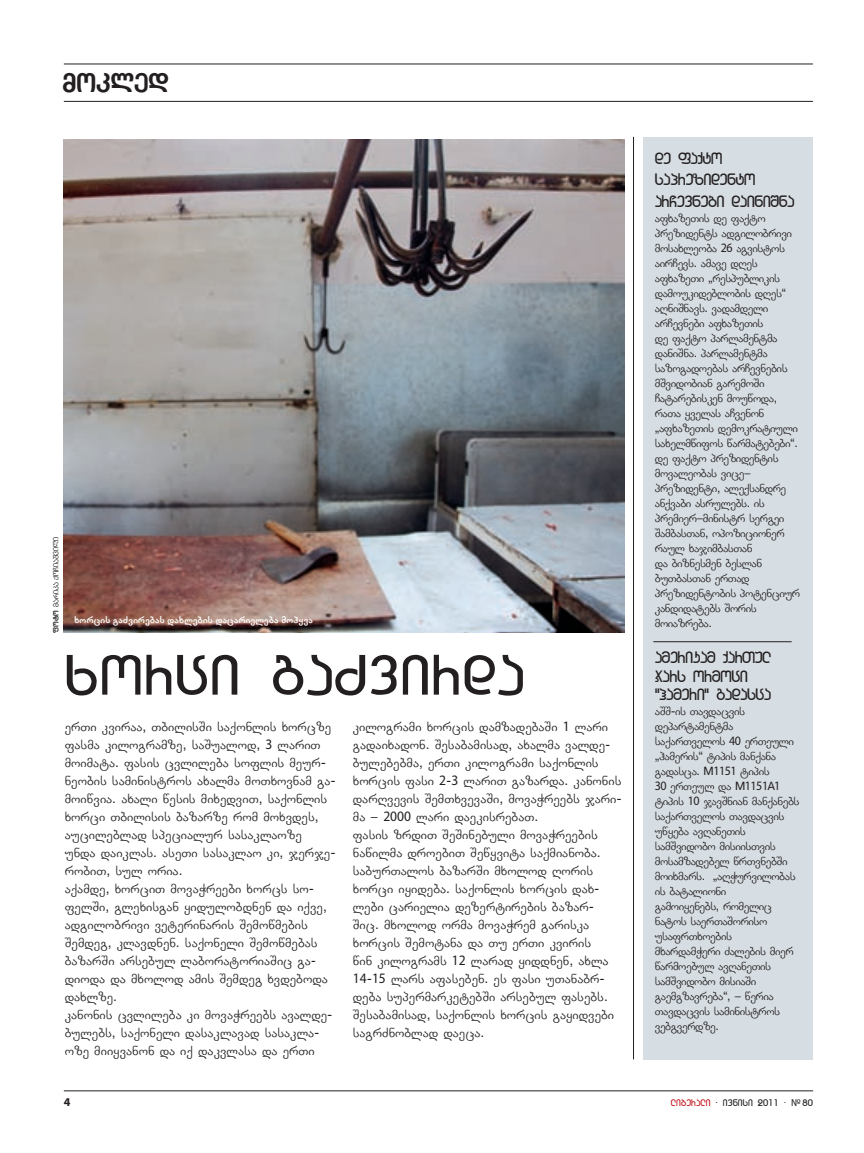
<style>
.page{position:relative;width:864px;height:1153px;background:#fff}
.page>*{position:absolute;margin:0;border:0;box-sizing:border-box;transform-origin:0 0}
.t1{font:60.75px "Bauhaus Mtavruli Thin A";color:#231f20;scale:1.11 1}
.t2{font:700 27px "A Kolkhety M";letter-spacing:-.01em;color:#231f20}
.t3{font:18px/21.6px "Bauhaus Mtavruli Thin A";letter-spacing:-.04em;color:#231f20}
.t4{font:13.5px/18px "A Kolkhety N";color:#231f20}
.t5{font:12px/15px "A Kolkhety N";letter-spacing:-.04em;color:#231f20}
.t6{font:700 12px "Myriad Pro";color:#231f20}
.t7{font:10.5px "Bauhaus Mtavruli Thin A";color:#231f20}
.t8{font:700 9.75px "A Kolkhety N";letter-spacing:.03em;color:#fff}
.t9{font:7.5px "A Kolkhety M";color:#231f20}
.s1{font-weight:700}
.s2{color:#c4121a}
.s3{font-family:"Myriad Pro"}
</style>
<div class="page">
<hr style="left:64px;top:64px;width:748px;height:1px;background:#231f20">
<hr style="left:64px;top:101px;width:748px;height:1px;background:#231f20">
<div style="left:643px;top:137px;width:169px;height:922px;background:#d7dee3"></div>
<hr style="left:633px;top:137px;width:1px;height:922px;background:#231f20">
<img style="left:64px;top:139px;width:560px;height:493px">
<hr style="left:653px;top:641px;width:138px;height:1px;background:#231f20">
<hr style="left:64px;top:1090px;width:748px;height:1px;background:#231f20">
<h2 class="t2" style="left:62px;top:70px;width:108px">MOKLED</h2>
<p class="t9" style="left:52px;top:632px;width:97px;rotate:-90deg"><span class="s1">FOTO</span> marika qoCiaSvili</p>
<p class="t8" style="left:74px;top:615px;width:240px">XORCIS GAZVIREBAS DAXLEBIS DACARIELEBA MOHYVA</p>
<h1 class="t1" style="left:65px;top:646px;width:416px">XORCI GAZVIRDA</h1>
<p class="t4" style="left:65px;top:718px;width:272px">ERTI KVIRAA, TBILISSI SAQONLIS XORCZE FASMA KILOGRAMZE, SASUALOD, 3 LARIT MOIMATA. FASIS CVLILEBA SOFLIS MEUR-NEOBIS SAMINISTROS AXALMA MOTXOVNAM GA-MOIWVIA. AXALI WESIS MIXEDVIT, SAQONLIS XORCI TBILISIS BAZARZE ROM MOXVDES, AUCILEBLAD SPECIALUR SASAKLAOZE UNDA DAIKLAS. ASETI SASAKLAO KI, JERJE-ROBIT, SUL ORIA.<br>AQAMDE, XORCIT MOVAWREEBI XORCS SO-FELSI, GLEXISGAN YIDULOBDNEN DA IQVE, ADGILOBRIVI VETERINARIS SEMOWMEBIS SEMDEG, KLAVDNEN. SAQONELI SEMOWMEBAS BAZARSI ARSEBUL LABORATORIASIC GA-DIODA DA MXOLOD AMIS SEMDEG XVDEBODA DAXLZE.<br>KANONIS CVLILEBA KI MOVAWREEBS AVALDE-BULEBS, SAQONELI DASAKLAVAD SASAKLA-OZE MIIYVANON DA IQ DAKVLASA DA ERTI</p>
<p class="t4" style="left:353px;top:718px;width:270px">KILOGRAMI XORCIS DAMZADEBASI 1 LARI GADAIXADON. SESABAMISAD, AXALMA VALDE-BULEBEBMA, ERTI KILOGRAMI SAQONLIS XORCIS FASI 2-3 LARIT GAZARDA. KANONIS DARRVEVIS SEMTXVEVASI, MOVAWREEBS JARI-MA _ 2000 LARI DAEKISREBAT.<br>FASIS ZRDIT SESINEBULI MOVAWREEBIS NAWILMA DROEBIT SEWYVITA SAQMIANOBA.<br>SABURTALOS BAZARSI MXOLOD RORIS XORCI IYIDEBA. SAQONLIS XORCIS DAX-LEBI CARIELIA DEZERTIREBIS BAZAR-SIC. MXOLOD ORMA MOVAWREM GARISKA XORCIS SEMOTANA DA TU ERTI KVIRIS<br>WIN KILOGRAMS 12 LARAD YIDDNEN, AXLA 14-15 LARS AFASEBEN. ES FASI UTANABR-DEBA SUPERMARKETEBSI ARSEBUL FASEBS.<br>SESABAMISAD, SAQONLIS XORCIS GAYIDVEBI SAGRZNOBLAD DAECA.</p>
<h3 class="t3" style="left:654px;top:148px;width:141px">DE FAQTO<br>SAPREZIDENTO<br>ARCEVNEBI DAINISNA</h3>
<p class="t5" style="left:654px;top:211px;width:147px">AFXAZETIS DE FAQTO<br>PREZIDENTS ADGILOBRIVI<br>MOSAXLEOBA 26 AGVISTOS<br>AIRCEVS. AMAVE DRES<br>AFXAZETI `RESPUBLIKIS<br>DAMOUKIDEBLOBIS DRES“<br>ARNISNAVS. VADAMDELI<br>ARCEVNEBI AFXAZETIS<br>DE FAQTO PARLAMENTMA<br>DANISNA. PARLAMENTMA<br>SAZOGADOEBAS ARCEVNEBIS<br>MSVIDOBIAN GAREMOSI<br>CATAREBISKEN MOUWODA,<br>RATA YVELAS ACVENON `AFXAZETIS DEMOKRATIULI<br>SAXELMWIFOS WARMATEBEBI“.<br>DE FAQTO PREZIDENTIS<br>MOVALEOBAS VICE_<br>PREZIDENTI, ALEQSANDRE<br>ANQVABI ASRULEBS. IS<br>PREMIER_MINISTR SERGEI<br>SAMBASTAN, OPOZICIONER<br>RAUL XAJIMBASTAN<br>DA BIZNESMEN BESLAN<br>BUTBASTAN ERTAD<br>PREZIDENTOBIS POTENCIUR<br>KANDIDATEBS SORIS<br>MOIAZREBA.</p>
<h3 class="t3" style="left:654px;top:648px;width:118px;line-height:18.6px">AMERIKAM QARTUL<br>JARS ORMOCI "HAMERI" GADASCA</h3>
<p class="t5" style="left:654px;top:704px;width:146px">ASS-IS TAVDACVIS<br>DEPARTAMENTMA<br>SAQARTVELOS 40 ERTEULI `HAMERIS“ TIPIS MANQANA<br>GADASCA. M1151 TIPIS<br>30 ERTEUL DA M1151A1<br>TIPIS 10 JAVSNIAN MANQANEBS<br>SAQARTVELOS TAVDACVIS<br>UWYEBA AVRANETIS<br>SAMSVIDOBO MISIISTVIS<br>MOSAMZADEBEL WRTVNEBSI<br>MOIXMARS. „ARWURVILOBAS<br>IS BATALIONI<br>GAMOIYENEBS, ROMELIC<br>NATOS SAERTASORISO<br>USAFRTXOEBIS<br>MXARDAMWERI ZALEBIS MIER<br>WARMOEBUL AVRANETIS<br>SAMSVIDOBO MISIASI<br>GAEMGZAVREBA“, _ WERIA<br>TAVDACVIS SAMINISTROS<br>VEBGVERDZE.</p>
<p class="t6" style="left:64px;top:1094px;width:8px">4</p>
<p class="t7" style="left:670px;top:1097px;width:143px"><span class="s2">LIBERALI</span> . IVNISI 2011 . <span class="s3">№</span> 80</p>
</div>
